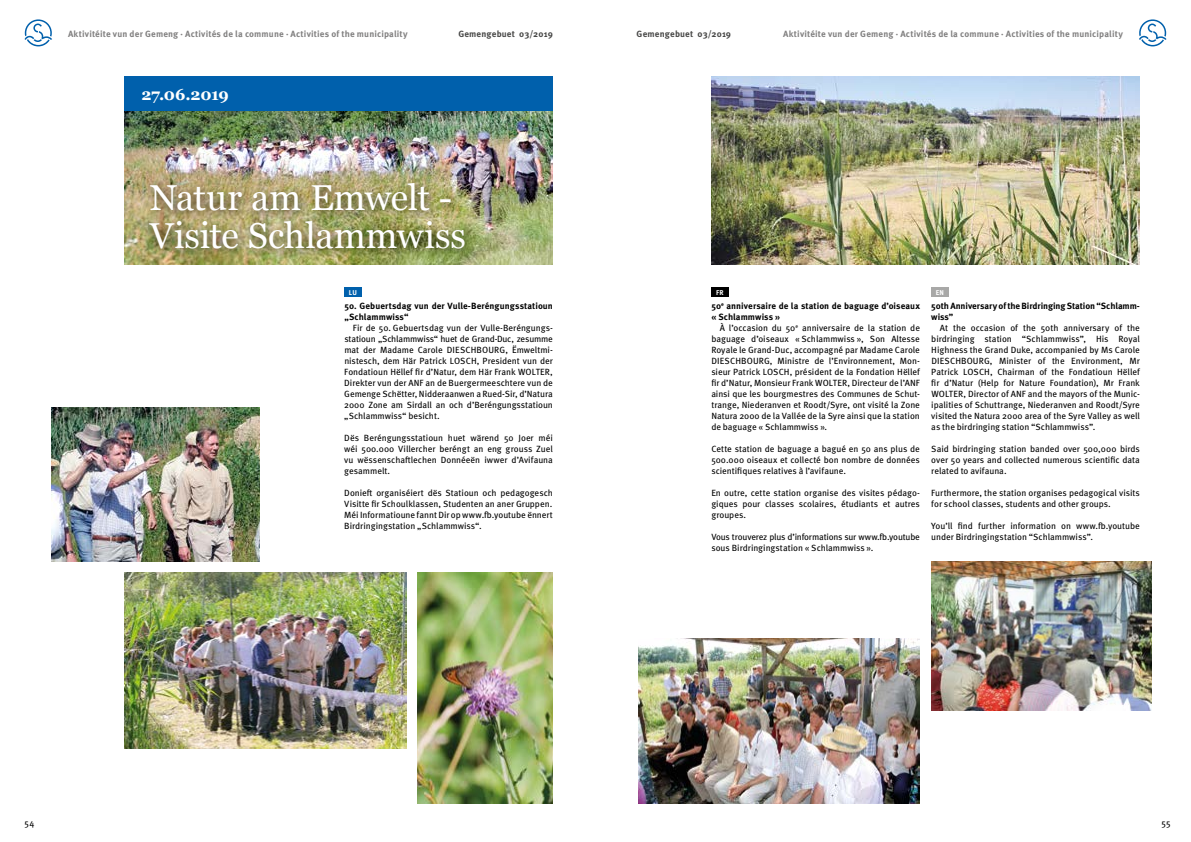
<style>
.page{position:relative;width:1191px;height:842px;background:#fff}
.page>*{position:absolute;margin:0;border:0;box-sizing:border-box;transform-origin:0 0}
.t1{font:36px/38px "Georgia";color:#fff}
.t2{font:700 16px "Georgia";letter-spacing:-.015em;color:#fff}
.t3{font:9px/11px "Meta OT";letter-spacing:-.005em;color:#000;text-align:justify}
.t4{font:700 9px/11px "Meta OT";letter-spacing:.005em;color:#000}
.t5{font:700 9px "Meta OT";letter-spacing:.015em;color:#818080}
.t6{font:700 9px "Meta OT";letter-spacing:.02em;color:#474746}
.t7{font:700 7px "Meta OT";color:#fff}
</style>
<div class="page">
<svg style="left:25px;top:19px;width:27px;height:27px"></svg>
<svg style="left:1139px;top:19px;width:27px;height:27px"></svg>
<img style="left:124px;top:111px;width:429px;height:154px">
<div style="left:344px;top:287px;width:17px;height:10px;background:#0060ac"></div>
<div style="left:124px;top:77px;width:429px;height:34px;background:#0060ac"></div>
<div style="left:711px;top:287px;width:17px;height:10px;background:#000"></div>
<div style="left:143px;top:175px;width:333px;height:85px;background:#000;opacity:.75"></div>
<img style="left:711px;top:77px;width:429px;height:188px">
<img style="left:51px;top:408px;width:209px;height:154px">
<div style="left:931px;top:287px;width:17px;height:10px;background:#a8a8a7"></div>
<img style="left:418px;top:573px;width:135px;height:230px">
<img style="left:124px;top:573px;width:282px;height:176px">
<img style="left:638px;top:639px;width:282px;height:164px">
<img style="left:931px;top:562px;width:220px;height:148px">
<p class="t6" style="left:458px;top:28px;width:96px">Gemengebuet 03/2019</p>
<p class="t6" style="left:636px;top:28px;width:96px">Gemengebuet 03/2019</p>
<p class="t5" style="left:68px;top:28px;width:341px">Aktivitéite vun der Gemeng · Activités de la commune · Activities of the municipality</p>
<p class="t5" style="left:783px;top:28px;width:341px">Aktivitéite vun der Gemeng · Activités de la commune · Activities of the municipality</p>
<h2 class="t2" style="left:141px;top:82px;width:89px">27.06.2019</h2>
<h1 class="t1" style="left:150px;top:178px;width:318px">Natur am Emwelt -<br>Visite Schlammwiss</h1>
<p class="t7" style="left:349px;top:288px;width:10px">LU</p>
<p class="t4" style="left:344px;top:300px;width:210px">50. Gebuertsdag vun der Vulle-Beréngungsstatioun „Schlammwiss“</p>
<p class="t3" style="left:344px;top:322px;width:210px;text-indent:9px">Fir de 50. Gebuertsdag vun der Vulle-Beréngungs&shy;statioun „Schlammwiss“ huet de Grand-Duc, zesumme mat der Madame Carole DIESCHBOURG, Ëmweltmi&shy;nistesch, dem Här Patrick LOSCH, President vun der Fondatioun Hëllef fir d’Natur, dem Här Frank WOLTER, Direkter vun der ANF an de Buergermeeschtere vun de Gemenge Schëtter, Nidderaanwen a Rued-Sir, d’Natura 2000 Zone am Sirdall an och d’Beréngungsstatioun „Schlammwiss“ besicht.</p>
<p class="t3" style="left:344px;top:432px;width:210px">Dës Beréngungsstatioun huet wärend 50 Joer méi wéi 500.000 Villercher beréngt an eng grouss Zuel vu wëssenschaftlechen Donnéeën iwwer d’Avifauna gesammelt.</p>
<p class="t3" style="left:344px;top:487px;width:210px">Donieft organiséiert dës Statioun och pedagogesch Visitte fir Schoulklassen, Studenten an aner Gruppen.<br>Méi Informatioune fannt Dir op www.fb.youtube ënnert Birdringingstation „Schlammwiss“.</p>
<p class="t7" style="left:716px;top:288px;width:9px">FR</p>
<p class="t4" style="left:711px;top:300px;width:210px">50<sup>e</sup> anniversaire de la station de baguage d’oiseaux « Schlammwiss »</p>
<p class="t3" style="left:711px;top:322px;width:210px;text-indent:9px">À l’occasion du 50<sup>e</sup> anniversaire de la station de baguage d’oiseaux « Schlammwiss », Son Altesse Royale le Grand-Duc, accompagné par Madame Carole DIESCHBOURG, Ministre de lʼEnvironnement, Mon&shy;sieur Patrick LOSCH, président de la Fondation Hëllef fir d’Natur, Monsieur Frank WOLTER, Directeur de l’ANF ainsi que les bourgmestres des Communes de Schut&shy;trange, Niederanven et Roodt/Syre, ont visité la Zone Natura 2000 de la Vallée de la Syre ainsi que la station de baguage « Schlammwiss ».</p>
<p class="t3" style="left:711px;top:443px;width:210px">Cette station de baguage a bagué en 50 ans plus de 500.000 oiseaux et collecté bon nombre de données scientifiques relatives à l’avifaune.</p>
<p class="t3" style="left:711px;top:487px;width:210px">En outre, cette station organise des visites pédago&shy;giques pour classes scolaires, étudiants et autres groupes.</p>
<p class="t3" style="left:711px;top:531px;width:210px">Vous trouverez plus d’informations sur www.fb.youtube sous Birdringingstation « Schlammwiss ».</p>
<p class="t7" style="left:935px;top:288px;width:10px">EN</p>
<p class="t4" style="left:931px;top:300px;width:209px">50th Anniversary of the Birdringing Station “Schlamm&shy;wiss”</p>
<p class="t3" style="left:931px;top:322px;width:210px;text-indent:9px">At the occasion of the 50th anniversary of the birdringing station “Schlammwiss”, His Royal Highness the Grand Duke, accompanied by Ms Carole DIESCHBOURG, Minister of the Environment, Mr Patrick LOSCH, Chairman of the Fondatioun Hëllef fir d’Natur (Help for Nature Foundation), Mr Frank WOLTER, Director of ANF and the mayors of the Munic&shy;ipalities of Schuttrange, Niederanven and Roodt/Syre visited the Natura 2000 area of the Syre Valley as well as the birdringing station “Schlammwiss”.</p>
<p class="t3" style="left:931px;top:443px;width:210px">Said birdringing station banded over 500,000 birds over 50 years and collected numerous scientific data related to avifauna.</p>
<p class="t3" style="left:931px;top:487px;width:210px">Furthermore, the station organises pedagogical visits for school classes, students and other groups.</p>
<p class="t3" style="left:931px;top:520px;width:210px">You’ll find further information on www.fb.youtube under Birdringingstation “Schlammwiss”.</p>
<p class="t3" style="left:25px;top:817px;width:11px">54</p>
<p class="t3" style="left:1161px;top:817px;width:11px">55</p>
</div>
